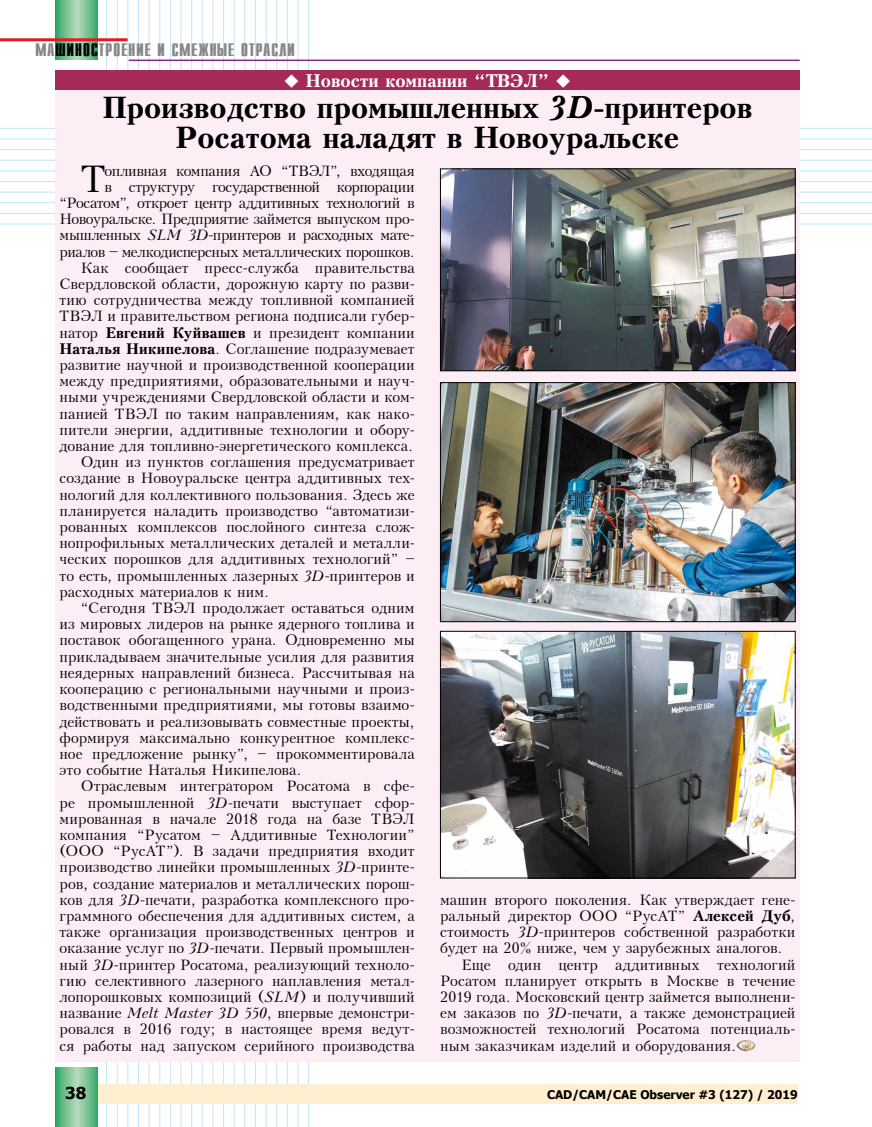
<style>
.page{position:relative;width:872px;height:1127px;background:#fff}
.page>*{position:absolute;margin:0;border:0;box-sizing:border-box;transform-origin:0 0}
.t1{font:38.4px "Peterburg";color:#000}
.t2{font:700 30px/30px "Peterburg";color:#000;text-align:center}
.t3{font:700 18px "Peterburg";color:#fff}
.t4{font:700 16.5px "Tahoma";color:#000}
.t5{font:15px "Peterburg";color:#000}
.t6{font:15px "Peterburg";letter-spacing:-.025em;color:#000}
.t7{font:15px "Peterburg";letter-spacing:-.03em;color:#000}
.t8{font:15px "Peterburg";letter-spacing:-.02em;color:#000}
.t9{font:700 15px "Z Compact";letter-spacing:.03em;color:#868786}
.t10{font:700 12px "Tahoma";color:#000}
.s1{color:#000}
.s2{font-style:italic}
.s3{font-weight:700}
</style>
<div class="page">
<hr style="left:106px;top:0;width:1px;height:1127px;background:#c1e6fa">
<hr style="left:117px;top:0;width:1px;height:1127px;background:#c1e6fa">
<hr style="left:128px;top:0;width:1px;height:1127px;background:#c1e6fa">
<hr style="left:138px;top:0;width:1px;height:1127px;background:#c1e6fa">
<hr style="left:149px;top:0;width:1px;height:1127px;background:#c1e6fa">
<hr style="left:159px;top:0;width:1px;height:1127px;background:#c1e6fa">
<hr style="left:170px;top:0;width:1px;height:1127px;background:#c1e6fa">
<hr style="left:181px;top:0;width:1px;height:1127px;background:#c1e6fa">
<hr style="left:191px;top:0;width:1px;height:1127px;background:#c1e6fa">
<hr style="left:202px;top:0;width:1px;height:1127px;background:#c1e6fa">
<hr style="left:213px;top:0;width:1px;height:1127px;background:#c1e6fa">
<hr style="left:223px;top:0;width:1px;height:1127px;background:#c1e6fa">
<hr style="left:234px;top:0;width:1px;height:1127px;background:#c1e6fa">
<hr style="left:244px;top:0;width:1px;height:1127px;background:#c1e6fa">
<hr style="left:255px;top:0;width:1px;height:1127px;background:#c1e6fa">
<hr style="left:266px;top:0;width:1px;height:1127px;background:#c1e6fa">
<hr style="left:276px;top:0;width:1px;height:1127px;background:#c1e6fa">
<hr style="left:287px;top:0;width:1px;height:1127px;background:#c1e6fa">
<hr style="left:298px;top:0;width:1px;height:1127px;background:#c1e6fa">
<hr style="left:308px;top:0;width:1px;height:1127px;background:#c1e6fa">
<hr style="left:0;top:128px;width:872px;height:1px;background:#c1e6fa">
<hr style="left:0;top:139px;width:872px;height:1px;background:#c1e6fa">
<hr style="left:0;top:149px;width:872px;height:1px;background:#c1e6fa">
<hr style="left:0;top:160px;width:872px;height:1px;background:#c1e6fa">
<hr style="left:0;top:171px;width:872px;height:1px;background:#c1e6fa">
<hr style="left:0;top:181px;width:872px;height:1px;background:#c1e6fa">
<hr style="left:0;top:192px;width:872px;height:1px;background:#c1e6fa">
<hr style="left:0;top:202px;width:872px;height:1px;background:#c1e6fa">
<hr style="left:0;top:213px;width:872px;height:1px;background:#c1e6fa">
<hr style="left:0;top:224px;width:872px;height:1px;background:#c1e6fa">
<div style="left:55px;top:1084px;width:743px;height:20px;background:#ffefd0"></div>
<svg style="left:55px;top:1068px;width:43px;height:59px;background:#73c192"></svg>
<hr style="left:129px;top:60px;width:670px;height:1px;background:#8b2986">
<svg style="left:55px;top:0;width:43px;height:60px;background:#74c091"></svg>
<hr style="left:0;top:38px;width:128px;height:3px;background:#e51b21">
<div style="left:55px;top:80px;width:744px;height:982px;background:#fdeef6"></div>
<img style="left:736px;top:1040px;width:19px;height:12px">
<div style="left:55px;top:70px;width:744px;height:19px;background:#a52a57"></div>
<img style="left:442px;top:171px;width:351px;height:198px">
<div style="left:440px;top:169px;width:355px;height:202px;border:1px solid #000"></div>
<img style="left:442px;top:384px;width:351px;height:236px">
<div style="left:440px;top:382px;width:355px;height:240px;border:1px solid #000"></div>
<img style="left:442px;top:633px;width:351px;height:243px">
<div style="left:440px;top:631px;width:355px;height:247px;border:1px solid #000"></div>
<p class="t9" style="left:35px;top:39px;width:261px">МА<span class="s1">ШИНОС</span>ТРОЕНИЕ И СМЕЖНЫЕ ОТРАСЛИ</p>
<p class="t3" style="left:283px;top:70px;width:289px">◆ Новости компании “ТВЭЛ” ◆</p>
<h2 class="t2" style="left:103px;top:92px;width:651px">Производство промышленных <span class="s2">3D</span>-принтеров<br>Росатома наладят в Новоуральске</h2>
<h1 class="t1" style="left:81px;top:157px;width:26px">Т</h1>
<p class="t8" style="left:105px;top:162px;width:312px">опливная компания АО “ТВЭЛ”, входящая</p>
<p class="t7" style="left:105px;top:178px;width:311px">в структуру государственной корпорации</p>
<p class="t8" style="left:60px;top:195px;width:356px">“Росатом”, откроет центр аддитивных технологий в</p>
<p class="t6" style="left:60px;top:211px;width:357px">Новоуральске. Предприятие займется выпуском про-</p>
<p class="t6" style="left:60px;top:227px;width:357px">мышленных <span class="s2">SLM 3D</span>-принтеров и расходных мате-</p>
<p class="t7" style="left:60px;top:243px;width:356px">риалов – мелкодисперсных металлических порошков.</p>
<p class="t5" style="left:81px;top:259px;width:335px">Как сообщает пресс-служба правительства</p>
<p class="t5" style="left:60px;top:276px;width:357px">Свердловской области, дорожную карту по разви-</p>
<p class="t5" style="left:60px;top:292px;width:356px">тию сотрудничества между топливной компанией</p>
<p class="t5" style="left:60px;top:308px;width:357px">ТВЭЛ и правительством региона подписали губер-</p>
<p class="t5" style="left:60px;top:324px;width:357px">натор <span class="s3">Евгений Куйвашев</span> и президент компании</p>
<p class="t5" style="left:60px;top:340px;width:356px"><span class="s3">Наталья Никипелова</span>. Соглашение подразумевает</p>
<p class="t5" style="left:60px;top:357px;width:356px">развитие научной и производственной кооперации</p>
<p class="t5" style="left:60px;top:373px;width:357px">между предприятиями, образовательными и науч-</p>
<p class="t5" style="left:60px;top:389px;width:357px">ными учреждениями Свердловской области и ком-</p>
<p class="t5" style="left:60px;top:405px;width:357px">панией ТВЭЛ по таким направлениям, как нако-</p>
<p class="t5" style="left:60px;top:421px;width:357px">пители энергии, аддитивные технологии и обору-</p>
<p class="t5" style="left:60px;top:438px;width:355px">дование для топливно-энергетического комплекса.</p>
<p class="t5" style="left:81px;top:454px;width:335px">Один из пунктов соглашения предусматривает</p>
<p class="t5" style="left:60px;top:470px;width:357px">создание в Новоуральске центра аддитивных тех-</p>
<p class="t5" style="left:60px;top:486px;width:357px">нологий для коллективного пользования. Здесь же</p>
<p class="t5" style="left:60px;top:502px;width:357px">планируется наладить производство “автоматизи-</p>
<p class="t5" style="left:60px;top:519px;width:357px">рованных комплексов послойного синтеза слож-</p>
<p class="t5" style="left:60px;top:535px;width:357px">нопрофильных металлических деталей и металли-</p>
<p class="t5" style="left:60px;top:551px;width:357px">ческих порошков для аддитивных технологий” –</p>
<p class="t5" style="left:60px;top:567px;width:357px">то есть, промышленных лазерных <span class="s2">3D</span>-принтеров и</p>
<p class="t5" style="left:60px;top:583px;width:211px">расходных материалов к ним.</p>
<p class="t5" style="left:81px;top:600px;width:335px">“Сегодня ТВЭЛ продолжает оставаться одним</p>
<p class="t5" style="left:60px;top:616px;width:356px">из мировых лидеров на рынке ядерного топлива и</p>
<p class="t5" style="left:60px;top:632px;width:356px">поставок обогащенного урана. Одновременно мы</p>
<p class="t5" style="left:60px;top:648px;width:356px">прикладываем значительные усилия для развития</p>
<p class="t5" style="left:60px;top:664px;width:357px">неядерных направлений бизнеса. Рассчитывая на</p>
<p class="t5" style="left:60px;top:681px;width:357px">кооперацию с региональными научными и произ-</p>
<p class="t5" style="left:60px;top:697px;width:357px">водственными предприятиями, мы готовы взаимо-</p>
<p class="t5" style="left:60px;top:713px;width:356px">действовать и реализовывать совместные проекты,</p>
<p class="t5" style="left:60px;top:729px;width:357px">формируя максимально конкурентное комплекс-</p>
<p class="t5" style="left:60px;top:745px;width:357px">ное предложение рынку”, – прокомментировала</p>
<p class="t5" style="left:60px;top:762px;width:243px">это событие Наталья Никипелова.</p>
<p class="t5" style="left:81px;top:778px;width:335px">Отраслевым интегратором Росатома в сфе-</p>
<p class="t5" style="left:60px;top:794px;width:357px">ре промышленной <span class="s2">3D</span>-печати выступает сфор-</p>
<p class="t5" style="left:60px;top:810px;width:357px">мированная в начале 2018 года на базе ТВЭЛ</p>
<p class="t5" style="left:60px;top:826px;width:356px">компания “Русатом – Аддитивные Технологии”</p>
<p class="t5" style="left:60px;top:843px;width:357px">(ООО -“РусАТ”). В задачи предприятия входит</p>
<p class="t5" style="left:60px;top:859px;width:357px">производство линейки промышленных <span class="s2">3D</span>-принте-</p>
<p class="t5" style="left:60px;top:875px;width:357px">ров, создание материалов и металлических порош-</p>
<p class="t5" style="left:60px;top:891px;width:357px">ков для <span class="s2">3D</span>-печати, разработка комплексного про-</p>
<p class="t5" style="left:60px;top:907px;width:357px">граммного обеспечения для аддитивных систем, а</p>
<p class="t5" style="left:60px;top:924px;width:356px">также организация производственных центров и</p>
<p class="t5" style="left:60px;top:940px;width:357px">оказание услуг по <span class="s2">3D</span>-печати. Первый промышлен-</p>
<p class="t5" style="left:60px;top:956px;width:357px">ный <span class="s2">3D</span>-принтер Росатома, реализующий техноло-</p>
<p class="t5" style="left:60px;top:972px;width:357px">гию селективного лазерного наплавления метал-</p>
<p class="t5" style="left:60px;top:988px;width:357px">лопорошковых композиций (<span class="s2">SLM</span>) и получивший</p>
<p class="t5" style="left:60px;top:1005px;width:357px">название <span class="s2">Melt Master 3D 550</span>, впервые демонстри-</p>
<p class="t5" style="left:60px;top:1021px;width:357px">ровался в 2016 году; в настоящее время ведут-</p>
<p class="t5" style="left:60px;top:1037px;width:357px">ся работы над запуском серийного производства</p>
<p class="t5" style="left:440px;top:891px;width:357px">машин второго поколения. Как утверждает гене-</p>
<p class="t5" style="left:440px;top:907px;width:357px">ральный директор ООО “РусАТ” <span class="s3">Алексей Дуб</span>,</p>
<p class="t5" style="left:440px;top:924px;width:356px">стоимость <span class="s2">3D</span>-принтеров собственной разработки</p>
<p class="t5" style="left:440px;top:940px;width:344px">будет на 20% ниже, чем у зарубежных аналогов.</p>
<p class="t5" style="left:461px;top:956px;width:335px">Еще один центр аддитивных технологий</p>
<p class="t5" style="left:440px;top:972px;width:356px">Росатом планирует открыть в Москве в течение</p>
<p class="t5" style="left:440px;top:988px;width:357px">2019 года. Московский центр займется выполнени-</p>
<p class="t5" style="left:440px;top:1005px;width:356px">ем заказов по <span class="s2">3D</span>-печати, а также демонстрацией</p>
<p class="t5" style="left:440px;top:1021px;width:357px">возможностей технологий Росатома потенциаль-</p>
<p class="t5" style="left:440px;top:1037px;width:297px">ным заказчикам изделий и оборудования.</p>
<p class="t4" style="left:65px;top:1081px;width:23px">38</p>
<p class="t10" style="left:547px;top:1086px;width:252px">CAD/cam/cae Observer #3 (127) / 2019</p>
</div>
